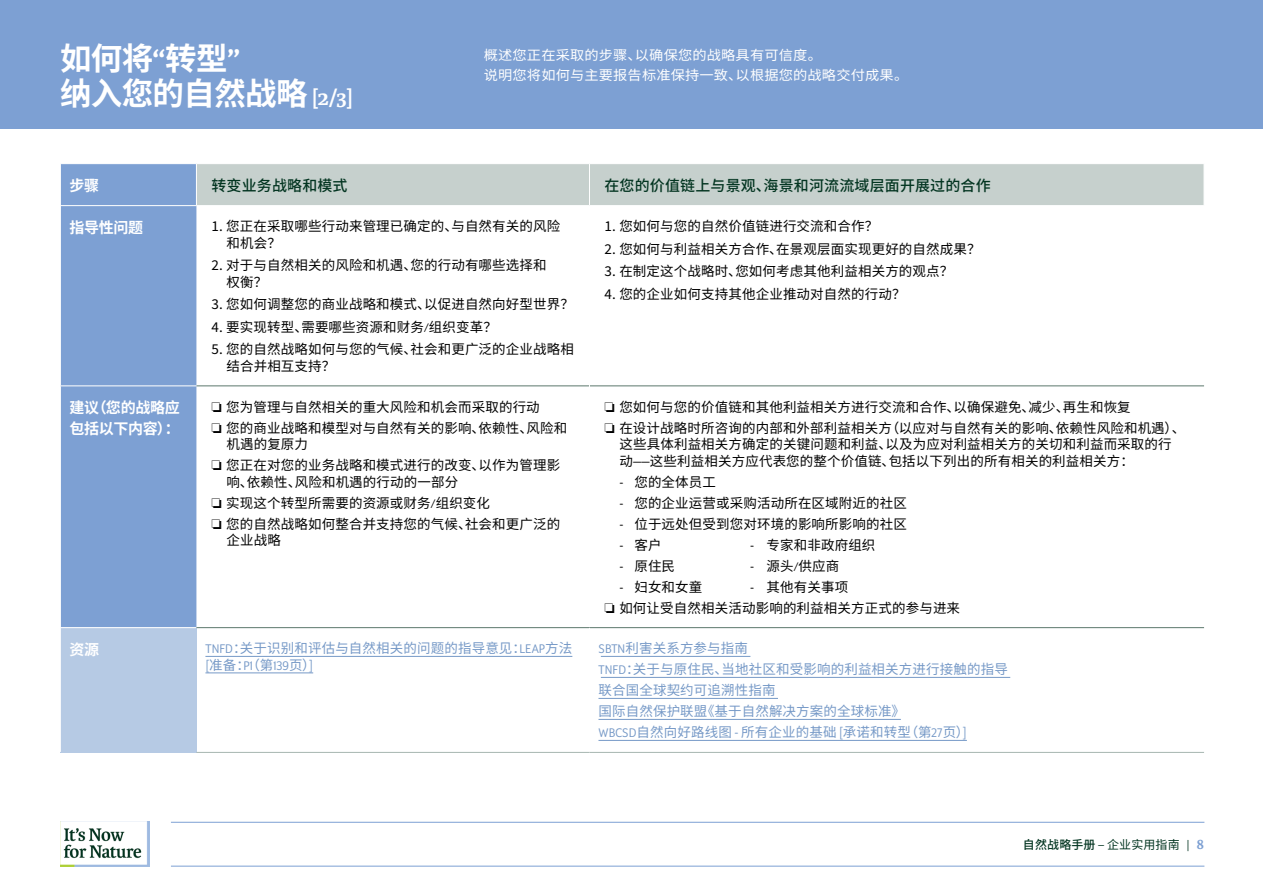
<style>
.page{position:relative;width:1263px;height:893px;background:#fff}
.page>*{position:absolute;margin:0;border:0;box-sizing:border-box;transform-origin:0 0}
.t1{font:700 31.5px/34.5px "Noto Sans SC";letter-spacing:-.02em;color:#fff}
.t2{font:500 15px "Noto Sans SC";letter-spacing:.01em;color:#033521}
.t3{font:700 15px/21px "Noto Sans SC";letter-spacing:-.02em;color:#fff}
.t4{font:13.5px/21px "Noto Sans SC";letter-spacing:.01em;color:#000001}
.t5{font:13.5px/21px "Noto Sans SC";letter-spacing:.01em;color:#7699c7}
.t6{font:13.5px/19.5px "Noto Sans SC";letter-spacing:.01em;color:#fff;scale:1.05 1}
.t7{font:13.5px "Program OT";color:#7699c7}
.t8{font:500 12px "Noto Sans SC";letter-spacing:.01em;color:#033521}
.s1{font-family:"Karmina"}
.s2{font-family:"Karmina";font-size:22.5px}
.s3{font-family:"Program OT"}
.s4{font-family:"Noto Sans SC"}
.s5{font-family:"Program OT";font-weight:400}
.s6{font-weight:400}
.s7{font-family:"Karmina";font-weight:700;font-size:15px;color:#7da0d3}
</style>
<div class="page">
<img style="left:60px;top:822px;width:90px;height:45px">
<hr style="left:171px;top:822px;width:1033px;height:1px;background:#7da0d3">
<hr style="left:171px;top:866px;width:1033px;height:1px;background:#7da0d3">
<div style="left:0;top:0;width:1263px;height:128px;background:#7da0d3"></div>
<div style="left:61px;top:164px;width:135px;height:463px;background:#7da0d3"></div>
<div style="left:197px;top:164px;width:1007px;height:41px;background:#c6d0cd"></div>
<div style="left:60px;top:628px;width:136px;height:124px;background:#b6cae4"></div>
<hr style="left:196px;top:385px;width:393px;height:1px;background:#5c786c">
<hr style="left:590px;top:385px;width:614px;height:1px;background:#5c786c">
<hr style="left:60px;top:385px;width:136px;height:1px;background:#fff">
<hr style="left:589px;top:164px;width:1px;height:41px;background:#fff">
<hr style="left:60px;top:205px;width:136px;height:1px;background:#fff">
<hr style="left:60px;top:628px;width:1px;height:124px;background:#fff">
<hr style="left:60px;top:752px;width:136px;height:1px;background:#b6cae4">
<hr style="left:196px;top:627px;width:393px;height:1px;background:#5c786c">
<hr style="left:589px;top:627px;width:615px;height:1px;background:#5c786c">
<hr style="left:196px;top:752px;width:393px;height:1px;background:#a7b6b0">
<hr style="left:589px;top:752px;width:615px;height:1px;background:#a7b6b0">
<hr style="left:205px;top:656px;width:367px;height:1px;background:#7699c7">
<hr style="left:205px;top:673px;width:108px;height:1px;background:#7699c7">
<hr style="left:601px;top:656px;width:149px;height:1px;background:#7699c7">
<hr style="left:601px;top:677px;width:409px;height:1px;background:#7699c7">
<hr style="left:598px;top:698px;width:180px;height:1px;background:#7699c7">
<hr style="left:598px;top:719px;width:303px;height:1px;background:#7699c7">
<hr style="left:598px;top:740px;width:369px;height:1px;background:#7699c7">
<h1 class="t1" style="left:60px;top:42px;width:294px">如何将<span class="s1">“</span>转型<span class="s1">”<br></span>纳入您的自然战略 <span class="s2">[2/3]</span></h1>
<p class="t6" style="left:484px;top:46px;width:406px">概述您正在采取的步骤、以确保您的战略具有可信度。<br>说明您将如何与主要报告标准保持一致、以根据您的战略交付成果。</p>
<p class="t3" style="left:69px;top:175px;width:31px">步骤</p>
<p class="t2" style="left:211px;top:177px;width:138px">转变业务战略和模式</p>
<p class="t2" style="left:604px;top:177px;width:388px">在您的价值链上与景观、海景和河流流域层面开展过的合作</p>
<p class="t3" style="left:69px;top:217px;width:75px">指导性问题</p>
<p class="t4" style="left:226px;top:218px;width:335px;line-height:16.5px;text-indent:-15px">1. 您正在采取哪些行动来管理已确定的、与自然有关的风险和机会？</p>
<p class="t4" style="left:226px;top:257px;width:322px;line-height:16.5px;text-indent:-15px">2. 对于与自然相关的风险和机遇、您的行动有哪些选择和权衡？</p>
<p class="t4" style="left:211px;top:294px;width:364px">3. 您如何调整您的商业战略和模式、以促进自然向好型世界？</p>
<p class="t4" style="left:211px;top:317px;width:287px">4. 要实现转型、需要哪些资源和财务<span class="s3">/</span>组织变革？</p>
<p class="t4" style="left:226px;top:341px;width:349px;line-height:16.5px;text-indent:-15px">5. 您的自然战略如何与您的气候、社会和更广泛的企业战略相结合并相互支持？</p>
<p class="t4" style="left:604px;top:216px;width:275px">1. 您如何与您的自然价值链进行交流和合作？</p>
<p class="t4" style="left:604px;top:239px;width:378px">2. 您如何与利益相关方合作、在景观层面实现更好的自然成果？</p>
<p class="t4" style="left:604px;top:261px;width:350px">3. 在制定这个战略时、您如何考虑其他利益相关方的观点？</p>
<p class="t4" style="left:604px;top:284px;width:303px">4. 您的企业如何支持其他企业推动对自然的行动？</p>
<p class="t3" style="left:69px;top:397px;width:112px">建议（您的战略应包括以下内容）：</p>
<p class="t4" style="left:211px;top:396px;width:357px">❏ 您为管理与自然相关的重大风险和机会而采取的行动<br>❏ 您的商业战略和模型对与自然有关的影响、依赖性、风险和</p>
<p class="t4" style="left:211px;top:434px;width:350px;text-indent:15px">机遇的复原力<br>❏ 您正在对您的业务战略和模式进行的改变、以作为管理影</p>
<p class="t4" style="left:211px;top:471px;width:350px;text-indent:15px">响、依赖性、风险和机遇的行动的一部分<br>❏ 实现这个转型所需要的资源或财务<span class="s3">/</span>组织变化<br>❏ 您的自然战略如何整合并支持您的气候、社会和更广泛的</p>
<p class="t4" style="left:226px;top:530px;width:56px">企业战略</p>
<p class="t3" style="left:69px;top:639px;width:31px">资源</p>
<p class="t5" style="left:205px;top:638px;width:368px"><span class="s3">TNFD</span>：关于识别和评估与自然相关的问题的指导意见：<span class="s3">LEAP</span>方法</p>
<p class="t7" style="left:205px;top:658px;width:112px">[<span class="s4">准备：</span>P1<span class="s4">（第</span>139<span class="s4">页）</span>]</p>
<p class="t4" style="left:604px;top:396px;width:582px">❏ 您如何与您的价值链和其他利益相关方进行交流和合作、以确保避免、减少、再生和恢复<br>❏ 在设计战略时所咨询的内部和外部利益相关方（以应对与自然有关的影响、依赖性风险和机遇）、</p>
<p class="t4" style="left:619px;top:436px;width:554px;line-height:16.5px">这些具体利益相关方确定的关键问题和利益、以及为应对利益相关方的关切和利益而采取的行动<span class="s3">——</span>这些利益相关方应代表您的整个价值链、包括以下列出的所有相关的利益相关方：</p>
<p class="t4" style="left:619px;top:471px;width:98px"><span class="s3">-</span> 您的全体员工</p>
<p class="t4" style="left:619px;top:492px;width:289px"><span class="s3">-</span> 您的企业运营或采购活动所在区域附近的社区</p>
<p class="t4" style="left:619px;top:513px;width:289px"><span class="s3">-</span> 位于远处但受到您对环境的影响所影响的社区</p>
<p class="t4" style="left:619px;top:534px;width:43px"><span class="s3">-</span> 客户</p>
<p class="t4" style="left:750px;top:534px;width:127px"><span class="s3">-</span> 专家和非政府组织</p>
<p class="t4" style="left:619px;top:555px;width:57px"><span class="s3">-</span> 原住民</p>
<p class="t4" style="left:750px;top:555px;width:91px"><span class="s3">-</span> 源头<span class="s3">/</span>供应商</p>
<p class="t4" style="left:619px;top:576px;width:84px"><span class="s3">-</span> 妇女和女童</p>
<p class="t4" style="left:604px;top:576px;width:357px;text-indent:146px"><span class="s3">-</span> 其他有关事项<br>❏ 如何让受自然相关活动影响的利益相关方正式的参与进来</p>
<p class="t5" style="left:598px;top:638px;width:411px"><span class="s3">SBTN</span>利害关系方参与指南<br><span class="s3">TNFD</span>：关于与原住民、当地社区和受影响的利益相关方进行接触的指导联合国全球契约可追溯性指南<br>国际自然保护联盟《基于自然解决方案的全球标准》<br><span class="s3">WBCSD</span>自然向好路线图 <span class="s3">-</span> 所有企业的基础 <span class="s3">[</span>承诺和转型（第<span class="s3">27</span>页）<span class="s3">]</span></p>
<p class="t8" style="left:1023px;top:837px;width:183px">自然战略手册 <span class="s5">–</span> <span class="s6">企业实用指南</span> <span class="s5">|</span> <span class="s7">8</span></p>
</div>
